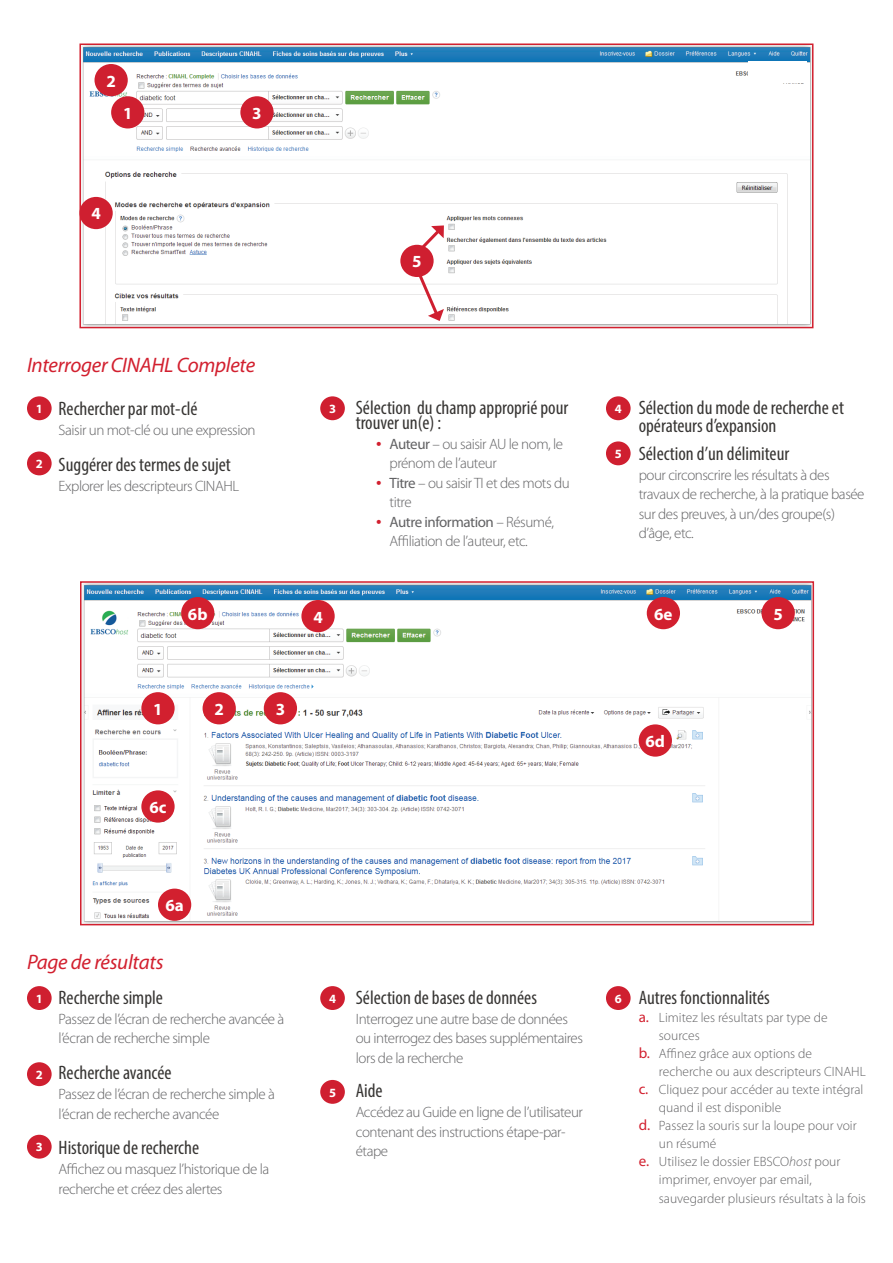
<style>
.page{position:relative;width:893px;height:1263px;background:#fff}
.page>*{position:absolute;margin:0;border:0;box-sizing:border-box;transform-origin:0 0}
.t1{font:italic 21px "Myriad Pro";letter-spacing:-.015em;color:#d2202f}
.t2{font:condensed 19.5px/14.7px "Myriad Pro";color:#373533}
.t3{font:700 16.95px "Myriad Pro";color:#fff}
.t4{font:300 15px/19.5px "Myriad Pro";letter-spacing:-.03em;color:#626264}
.t5{font:300 13.5px "Myriad Pro";color:#626264}
.t6{font:700 12.6px "Myriad Pro";color:#fff}
.s1{font-weight:400;font-size:19.5px;color:#d2202f}
.s2{font-weight:400}
.s3{font-weight:400;font-size:15px;color:#d2202f}
.s4{font-style:italic}
</style>
<div class="page">
<div style="left:27px;top:396px;width:25px;height:24px;background:#cf1f30;border-radius:50%"></div>
<div style="left:27px;top:986px;width:25px;height:24px;background:#cf1f30;border-radius:50%"></div>
<div style="left:27px;top:451px;width:25px;height:24px;background:#cf1f30;border-radius:50%"></div>
<div style="left:27px;top:1062px;width:25px;height:24px;background:#cf1f30;border-radius:50%"></div>
<div style="left:27px;top:1135px;width:25px;height:23px;background:#cf1f30;border-radius:50%"></div>
<div style="left:320px;top:396px;width:25px;height:24px;background:#cf1f30;border-radius:50%"></div>
<div style="left:320px;top:986px;width:25px;height:24px;background:#cf1f30;border-radius:50%"></div>
<div style="left:320px;top:1080px;width:25px;height:24px;background:#cf1f30;border-radius:50%"></div>
<div style="left:606px;top:396px;width:25px;height:24px;background:#cf1f30;border-radius:50%"></div>
<div style="left:606px;top:986px;width:25px;height:24px;background:#cf1f30;border-radius:50%"></div>
<div style="left:606px;top:441px;width:25px;height:24px;background:#cf1f30;border-radius:50%"></div>
<img style="left:82px;top:47px;width:728px;height:278px">
<div style="left:79px;top:44px;width:734px;height:284px;border:2px solid #d2202f"></div>
<div style="left:748px;top:61px;width:58px;height:22px;background:#fff"></div>
<div style="left:111px;top:96px;width:33px;height:32px;background:#cf1f30;border-radius:50%"></div>
<div style="left:94px;top:64px;width:34px;height:32px;background:#cf1f30;border-radius:50%"></div>
<div style="left:240px;top:96px;width:34px;height:32px;background:#cf1f30;border-radius:50%"></div>
<div style="left:79px;top:197px;width:34px;height:32px;background:#cf1f30;border-radius:50%"></div>
<div style="left:400px;top:245px;width:34px;height:32px;background:#cf1f30;border-radius:50%"></div>
<svg style="left:417px;top:225px;width:27px;height:29px"></svg>
<svg style="left:414px;top:266px;width:30px;height:55px"></svg>
<img style="left:83px;top:584px;width:728px;height:338px">
<div style="left:80px;top:581px;width:734px;height:344px;border:2px solid #d2202f"></div>
<div style="left:141px;top:692px;width:34px;height:32px;background:#d2202f;border-radius:50%"></div>
<div style="left:203px;top:692px;width:33px;height:32px;background:#d2202f;border-radius:50%"></div>
<div style="left:264px;top:692px;width:33px;height:32px;background:#d2202f;border-radius:50%"></div>
<div style="left:301px;top:600px;width:34px;height:32px;background:#d2202f;border-radius:50%"></div>
<div style="left:761px;top:597px;width:34px;height:32px;background:#d2202f;border-radius:50%"></div>
<div style="left:158px;top:888px;width:33px;height:33px;background:#d2202f;border-radius:50%"></div>
<div style="left:181px;top:597px;width:33px;height:32px;background:#d2202f;border-radius:50%"></div>
<div style="left:647px;top:597px;width:33px;height:32px;background:#d2202f;border-radius:50%"></div>
<div style="left:141px;top:790px;width:34px;height:33px;background:#d2202f;border-radius:50%"></div>
<div style="left:639px;top:724px;width:33px;height:33px;background:#d2202f;border-radius:50%"></div>
<p class="t3" style="left:106px;top:70px;width:11px">2</p>
<p class="t3" style="left:123px;top:102px;width:11px">1</p>
<p class="t3" style="left:91px;top:203px;width:11px">4</p>
<p class="t3" style="left:252px;top:102px;width:11px">3</p>
<h1 class="t1" style="left:27px;top:352px;width:230px">Interroger CINAHL Complete</h1>
<p class="t6" style="left:36px;top:401px;width:8px">1</p>
<p class="t6" style="left:36px;top:456px;width:8px">2</p>
<h2 class="t2" style="left:59px;top:401px;width:141px">Rechercher par mot-clé</h2>
<p class="t4" style="left:59px;top:421px;width:198px">Saisir un mot-clé ou une expression</p>
<h2 class="t2" style="left:59px;top:457px;width:174px">Suggérer des termes de sujet</h2>
<p class="t4" style="left:59px;top:476px;width:182px">Explorer les descripteurs CINAHL</p>
<p class="t3" style="left:412px;top:250px;width:11px">5</p>
<p class="t6" style="left:329px;top:401px;width:8px">3</p>
<h2 class="t2" style="left:356px;top:400px;width:214px">Sélection du champ approprié pour trouver un(e) :</h2>
<p class="t4" style="left:389px;top:434px;width:175px;text-indent:-14px"><span class="s1">•</span> <span class="s2">Auteur</span> – ou saisir AU le nom, le prénom de l’auteur</p>
<p class="t4" style="left:389px;top:473px;width:182px;text-indent:-14px"><span class="s1">•</span> <span class="s2">Titre</span> – ou saisir TI et des mots du titre</p>
<p class="t4" style="left:389px;top:512px;width:166px;text-indent:-14px"><span class="s1">•</span> <span class="s2">Autre information</span> – Résumé,<br>Affiliation de l’auteur, etc.</p>
<p class="t6" style="left:615px;top:401px;width:8px">4</p>
<p class="t6" style="left:615px;top:446px;width:8px">5</p>
<h2 class="t2" style="left:639px;top:398px;width:207px;line-height:18px">Sélection du mode de recherche et opérateurs d’expansion</h2>
<h2 class="t2" style="left:639px;top:446px;width:152px">Sélection d’un délimiteur</h2>
<p class="t4" style="left:639px;top:465px;width:227px">pour circonscrire les résultats à des travaux de recherche, à la pratique basée sur des preuves, à un/des groupe(s) d’âge, etc.</p>
<p class="t3" style="left:188px;top:603px;width:21px">6b</p>
<p class="t3" style="left:654px;top:603px;width:20px">6e</p>
<p class="t3" style="left:313px;top:606px;width:11px">4</p>
<p class="t3" style="left:773px;top:603px;width:11px">5</p>
<p class="t3" style="left:153px;top:698px;width:11px">1</p>
<p class="t3" style="left:214px;top:698px;width:11px">2</p>
<p class="t3" style="left:276px;top:698px;width:11px">3</p>
<p class="t3" style="left:149px;top:796px;width:19px">6c</p>
<p class="t3" style="left:165px;top:894px;width:20px">6a</p>
<h1 class="t1" style="left:27px;top:949px;width:138px">Page de résultats</h1>
<p class="t6" style="left:36px;top:990px;width:8px">1</p>
<p class="t6" style="left:36px;top:1066px;width:8px">2</p>
<p class="t6" style="left:36px;top:1139px;width:8px">3</p>
<h2 class="t2" style="left:59px;top:990px;width:106px">Recherche simple</h2>
<p class="t4" style="left:59px;top:1009px;width:227px">Passez de l’écran de recherche avancée à l’écran de recherche simple</p>
<h2 class="t2" style="left:59px;top:1065px;width:114px">Recherche avancée</h2>
<p class="t4" style="left:59px;top:1084px;width:218px">Passez de l’écran de recherche simple à l’écran de recherche avancée</p>
<h2 class="t2" style="left:59px;top:1140px;width:142px">Historique de recherche</h2>
<p class="t4" style="left:59px;top:1160px;width:212px">Affichez ou masquez l’historique de la recherche et créez des alertes</p>
<p class="t3" style="left:645px;top:730px;width:21px">6d</p>
<p class="t6" style="left:329px;top:991px;width:8px">4</p>
<p class="t6" style="left:329px;top:1084px;width:8px">5</p>
<h2 class="t2" style="left:356px;top:990px;width:183px">Sélection de bases de données</h2>
<p class="t4" style="left:356px;top:1009px;width:229px">Interrogez une autre base de données ou interrogez des bases supplémentaires lors de la recherche</p>
<h2 class="t2" style="left:356px;top:1083px;width:28px">Aide</h2>
<p class="t4" style="left:356px;top:1103px;width:229px">Accédez au Guide en ligne de l’utilisateur contenant des instructions étape-par&shy;étape</p>
<p class="t6" style="left:615px;top:990px;width:8px">6</p>
<h2 class="t2" style="left:639px;top:990px;width:133px">Autres fonctionnalités</h2>
<p class="t5" style="left:639px;top:1010px;width:190px"><span class="s3">a.</span> Limitez les résultats par type de</p>
<p class="t5" style="left:659px;top:1028px;width:42px">sources</p>
<p class="t5" style="left:639px;top:1046px;width:175px"><span class="s3">b.</span> Affinez grâce aux options de</p>
<p class="t5" style="left:659px;top:1064px;width:208px">recherche ou aux descripteurs CINAHL</p>
<p class="t5" style="left:639px;top:1082px;width:226px"><span class="s3">c.</span> Cliquez pour accéder au texte intégral</p>
<p class="t5" style="left:659px;top:1100px;width:124px">quand il est disponible</p>
<p class="t5" style="left:639px;top:1118px;width:219px"><span class="s3">d.</span> Passez la souris sur la loupe pour voir</p>
<p class="t5" style="left:659px;top:1136px;width:59px">un résumé</p>
<p class="t5" style="left:639px;top:1154px;width:203px"><span class="s3">e.</span> Utilisez le dossier EBSCO<span class="s4">host</span> pour</p>
<p class="t5" style="left:659px;top:1172px;width:154px">imprimer, envoyer par email,</p>
<p class="t5" style="left:659px;top:1191px;width:209px">sauvegarder plusieurs résultats à la fois</p>
</div>
